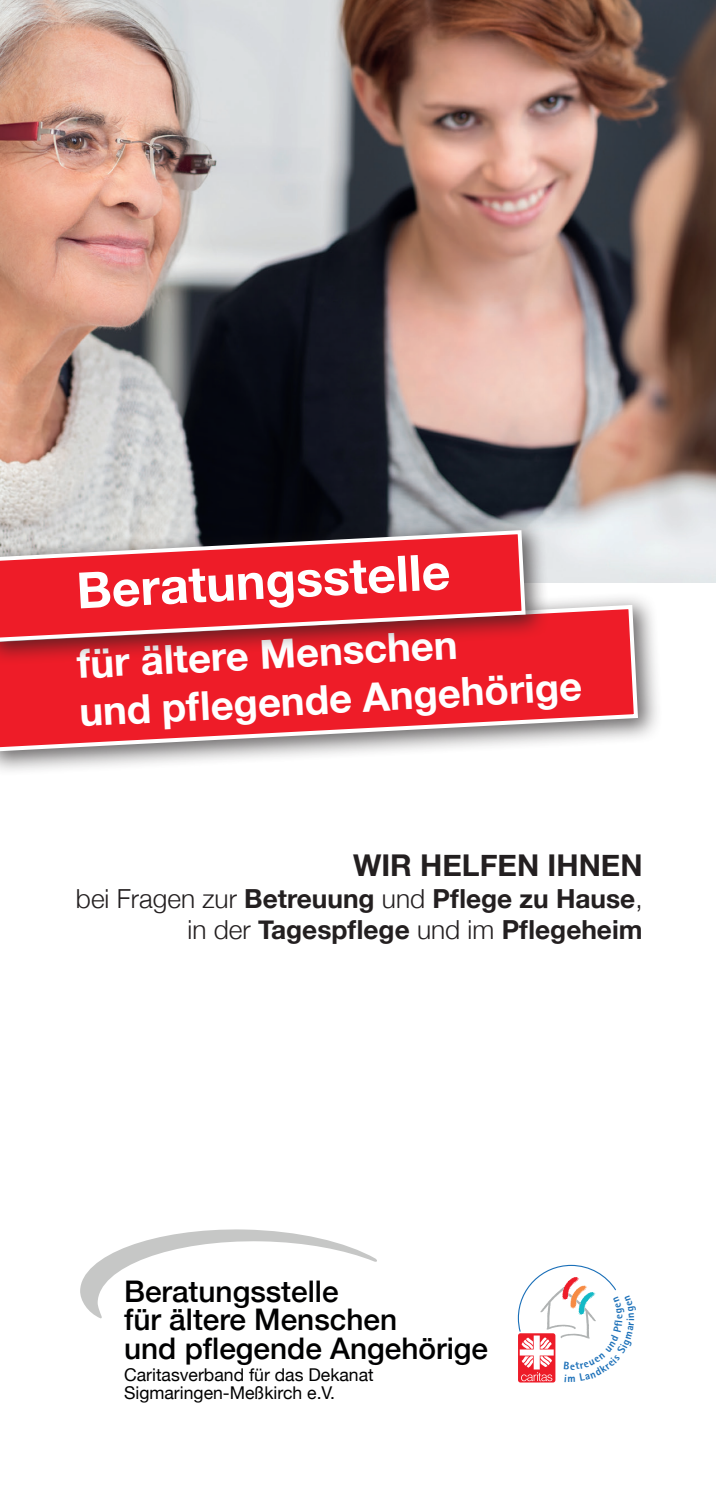
<style>
.page{position:relative;width:716px;height:1503px;background:#fff}
.page>*{position:absolute;margin:0;border:0;box-sizing:border-box;transform-origin:0 0}
.t1{font:700 50px "Helvetica Neue";color:#fff}
.t2{font:700 40px/48px "Helvetica Neue";color:#fff}
.t3{font:700 30px "Helvetica Neue";color:#231f20}
.t4{font:500 29.75px/28.5px "Helvetica Neue";color:#000001}
.t5{font:700 26.25px/31.5px "Helvetica Neue";color:#231f20;text-align:right}
.t6{font:17.5px/18.5px "Helvetica Neue";color:#000001}
.s1{font-weight:300}
</style>
<div class="page">
<img style="left:0;top:1px;width:716px;height:581px">
<div style="left:0;top:591px;width:663px;height:185px;background:#231f20;opacity:.67"></div>
<svg style="left:0;top:603px;width:640px;height:150px"></svg>
<div style="left:0;top:516px;width:549px;height:150px;background:#231f20;opacity:.67"></div>
<svg style="left:0;top:528px;width:527px;height:115px"></svg>
<svg style="left:80px;top:1229px;width:297px;height:90px"></svg>
<svg style="left:518px;top:1264px;width:98px;height:118px"></svg>
<h1 class="t1" style="left:75px;top:551px;width:376px;rotate:-3deg">Beratungsstelle</h1>
<h2 class="t2" style="left:76px;top:641px;width:505px;rotate:-3deg">für ältere Menschen<br>und pfl egende Angehörige</h2>
<p class="t3" style="left:353px;top:842px;width:291px">WIR HELFEN IHNEN</p>
<p class="t5" style="left:76px;top:883px;width:568px"><span class="s1">bei Fragen zur</span> Betreuung <span class="s1">und</span> Pflege zu Hause<span class="s1">, in der</span> Tagespflege <span class="s1">und im</span> Pflegeheim</p>
<p class="t4" style="left:124px;top:1274px;width:365px">Beratungsstelle<br>für ältere Menschen<br>und pflegende Angehörige</p>
<p class="t6" style="left:124px;top:1366px;width:251px">Caritasverband für das Dekanat<br>Sigmaringen-Meßkirch e.V.</p>
</div>
